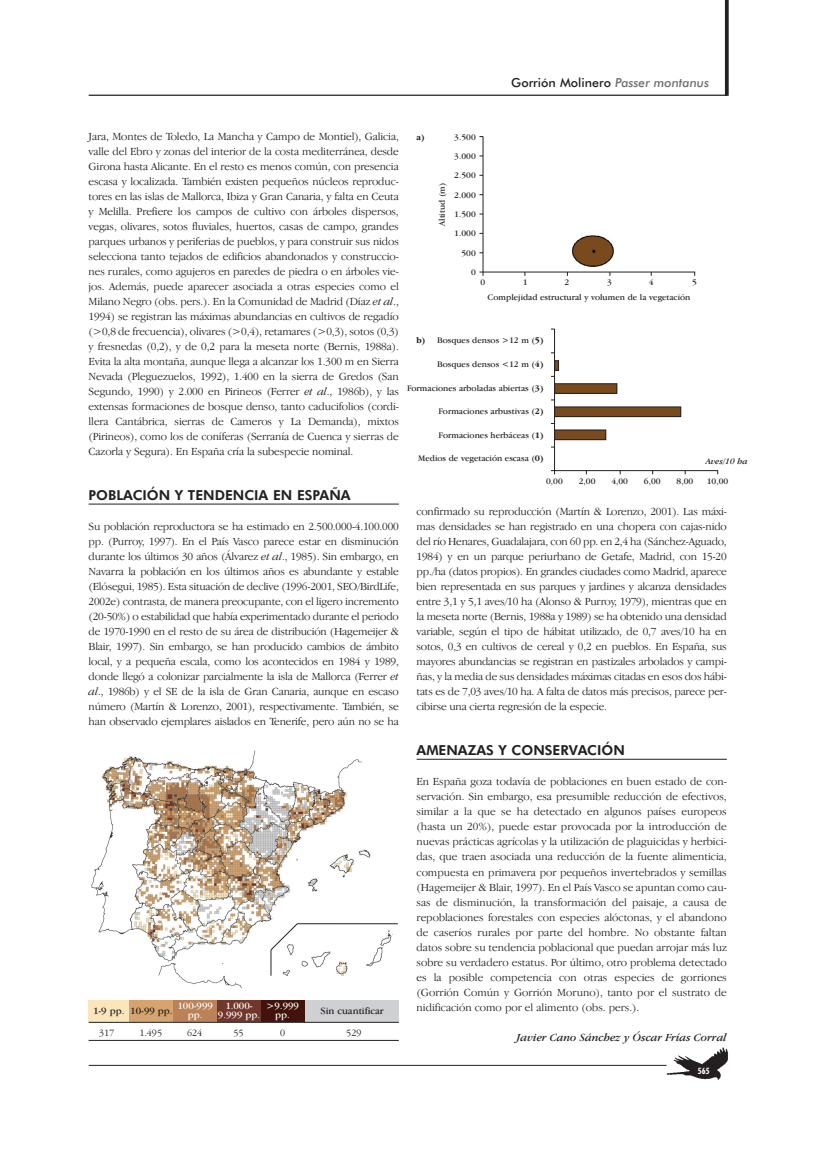
<style>
.page{position:relative;width:819px;height:1156px;background:#fff}
.page>*{position:absolute;margin:0;border:0;box-sizing:border-box;transform-origin:0 0}
.t1{font:800 13.75px "Futura BT";color:#231f20}
.t2{font:500 12.5px "Futura BT";color:#231f20}
.t3{font:300 11.25px/15px "Garamond IT Cby BT";letter-spacing:-.01em;color:#231f20;text-align:justify}
.t4{font:italic 11.25px "Garamond IT Cby BT";color:#231f20}
.t5{font:10px/8.8px "Garamond IT Cby BT";color:#fff;text-align:center}
.t6{font:10px "Garamond IT Cby BT";color:#231f20}
.t7{font:300 10px "Garamond IT Cby BT";color:#231f20}
.t8{font:8.75px "Garamond IT Cby BT";color:#231f20}
.t9{font:italic 8.75px "Garamond IT Cby BT";color:#231f20}
.t10{font:700 8.75px "Garamond IT Cby BT";color:#231f20}
.t11{font:700 condensed 8.75px "Futura BT";color:#fff}
.s1{font-style:italic;color:#6c6d70}
.s2{font-style:italic}
.s3{font-weight:700}
</style>
<div class="page">
<div style="left:89px;top:1000px;width:310px;height:22px;background:#cfd0d2"></div>
<div style="left:89px;top:1000px;width:215px;height:22px;background:#41130b"></div>
<div style="left:89px;top:1000px;width:171px;height:22px;background:#72372b"></div>
<div style="left:89px;top:1000px;width:127px;height:22px;background:#bb8157"></div>
<div style="left:89px;top:1000px;width:84px;height:22px;background:#d5a46f"></div>
<div style="left:89px;top:1000px;width:40px;height:22px;background:#fbe5bb"></div>
<hr style="left:89px;top:1021px;width:310px;height:1px;background:#231f20">
<hr style="left:89px;top:1039px;width:310px;height:1px;background:#231f20">
<img style="left:91px;top:750px;width:301px;height:237px">
<svg style="left:270px;top:922px;width:28px;height:53px"></svg>
<hr style="left:297px;top:923px;width:101px;height:1px;background:#231f20">
<hr style="left:89px;top:1064px;width:577px;height:1px;background:#231f20">
<img style="left:663px;top:1047px;width:65px;height:33px">
<hr style="left:89px;top:503px;width:310px;height:1px;background:#231f20">
<hr style="left:416px;top:758px;width:310px;height:1px;background:#231f20">
<hr style="left:725px;top:0;width:3px;height:96px;background:#231f20">
<hr style="left:89px;top:95px;width:637px;height:1px;background:#231f20">
<img style="left:572px;top:235px;width:42px;height:17px">
<hr style="left:551px;top:470px;width:167px;height:1px;background:#231f20">
<hr style="left:554px;top:329px;width:1px;height:145px;background:#231f20">
<svg style="left:479px;top:252px;width:216px;height:188px"></svg>
<hr style="left:482px;top:136px;width:1px;height:140px;background:#231f20">
<p class="t2" style="left:511px;top:78px;width:199px">Gorrión Molinero <span class="s1">Passer montanus</span></p>
<p class="t3" style="left:89px;top:130px;width:312px">Jara, Montes de Toledo, La Mancha y Campo de Montiel), Galicia, valle del Ebro y zonas del interior de la costa mediterránea, desde Girona hasta Alicante. En el resto es menos común, con presencia escasa y localizada. También existen pequeños núcleos reproduc&shy;tores en las islas de Mallorca, Ibiza y Gran Canaria, y falta en Ceuta y Melilla. Prefiere los campos de cultivo con árboles dispersos, vegas, olivares, sotos fluviales, huertos, casas de campo, grandes parques urbanos y periferias de pueblos, y para construir sus nidos selecciona tanto tejados de edificios abandonados y construccio&shy;nes rurales, como agujeros en paredes de piedra o en árboles vie&shy;jos. Además, puede aparecer asociada a otras especies como el Milano Negro (obs. pers.). En la Comunidad de Madrid (Díaz <span class="s2">et al</span>., 1994) se registran las máximas abundancias en cultivos de regadío (&gt;0,8 de frecuencia), olivares (&gt;0,4), retamares (&gt;0,3), sotos (0,3) y fresnedas (0,2), y de 0,2 para la meseta norte (Bernis, 1988a).<br>Evita la alta montaña, aunque llega a alcanzar los 1.300 m en Sierra Nevada (Pleguezuelos, 1992), 1.400 en la sierra de Gredos (San Segundo, 1990) y 2.000 en Pirineos (Ferrer <span class="s2">et al</span>., 1986b), y las extensas formaciones de bosque denso, tanto caducifolios (cordi&shy;llera Cantábrica, sierras de Cameros y La Demanda), mixtos (Pirineos), como los de coníferas (Serranía de Cuenca y sierras de Cazorla y Segura). En España cría la subespecie nominal.</p>
<p class="t1" style="left:89px;top:489px;width:263px">POBLACIÓN Y TENDENCIA EN ESPAÑA</p>
<p class="t3" style="left:89px;top:520px;width:312px">Su población reproductora se ha estimado en 2.500.000-4.100.000 pp. (Purroy, 1997). En el País Vasco parece estar en disminución durante los últimos 30 años (Álvarez <span class="s2">et al</span>., 1985). Sin embargo, en Navarra la población en los últimos años es abundante y estable (Elósegui, 1985). Esta situación de declive (1996-2001, SEO/BirdLife, 2002e) contrasta, de manera preocupante, con el ligero incremento (20-50%) o estabilidad que había experimentado durante el periodo de 1970-1990 en el resto de su área de distribución (Hagemeijer &amp; Blair, 1997). Sin embargo, se han producido cambios de ámbito local, y a pequeña escala, como los acontecidos en 1984 y 1989, donde llegó a colonizar parcialmente la isla de Mallorca (Ferrer <span class="s2">et al</span>., 1986b) y el SE de la isla de Gran Canaria, aunque en escaso número (Martín &amp; Lorenzo, 2001), respectivamente. También, se han observado ejemplares aislados en Tenerife, pero aún no se ha</p>
<p class="t6" style="left:93px;top:1006px;width:81px">1-9 pp. 10-99 pp.</p>
<p class="t5" style="left:177px;top:1002px;width:37px">100-999 pp.</p>
<p class="t5" style="left:218px;top:1002px;width:44px">1.000-<br>9.999 pp.</p>
<p class="t5" style="left:266px;top:1002px;width:34px">&gt;9.999 pp.</p>
<p class="t6" style="left:320px;top:1006px;width:65px">Sin cuantificar</p>
<p class="t7" style="left:99px;top:1028px;width:17px">317</p>
<p class="t7" style="left:139px;top:1028px;width:24px">1.495</p>
<p class="t7" style="left:187px;top:1028px;width:17px">624</p>
<p class="t7" style="left:233px;top:1028px;width:12px">55</p>
<p class="t7" style="left:280px;top:1028px;width:7px">0</p>
<p class="t7" style="left:346px;top:1028px;width:17px">529</p>
<p class="t10" style="left:416px;top:133px;width:10px">a)</p>
<p class="t8" style="left:454px;top:133px;width:23px">3.500</p>
<p class="t8" style="left:454px;top:153px;width:23px">3.000</p>
<p class="t8" style="left:454px;top:172px;width:23px">2.500</p>
<p class="t8" style="left:438px;top:226px;width:44px;rotate:-90deg">Altitud (m)</p>
<p class="t8" style="left:454px;top:191px;width:23px">2.000</p>
<p class="t8" style="left:454px;top:211px;width:23px">1.500</p>
<p class="t8" style="left:454px;top:230px;width:23px">1.000</p>
<p class="t8" style="left:461px;top:249px;width:16px">500</p>
<p class="t8" style="left:471px;top:269px;width:6px">0</p>
<p class="t8" style="left:480px;top:279px;width:6px">0</p>
<p class="t8" style="left:522px;top:279px;width:6px">1</p>
<p class="t8" style="left:564px;top:279px;width:6px">2</p>
<p class="t8" style="left:607px;top:279px;width:6px">3</p>
<p class="t8" style="left:648px;top:279px;width:6px">4</p>
<p class="t8" style="left:692px;top:279px;width:6px">5</p>
<p class="t8" style="left:487px;top:294px;width:204px">Complejidad estructural y volumen de la vegetación</p>
<p class="t10" style="left:416px;top:336px;width:10px">b)</p>
<p class="t8" style="left:437px;top:337px;width:108px">Bosques densos &gt;12 m (<span class="s3">5)</span></p>
<p class="t8" style="left:437px;top:361px;width:108px">Bosques densos &lt;12 m (<span class="s3">4)</span></p>
<p class="t8" style="left:407px;top:384px;width:138px">Formaciones arboladas abiertas (<span class="s3">3)</span></p>
<p class="t8" style="left:438px;top:408px;width:107px">Formaciones arbustivas (<span class="s3">2)</span></p>
<p class="t8" style="left:438px;top:431px;width:106px">Formaciones herbáceas (<span class="s3">1)</span></p>
<p class="t8" style="left:418px;top:455px;width:127px">Medios de vegetación escasa (<span class="s3">0)</span></p>
<p class="t9" style="left:705px;top:457px;width:43px">Aves/10 ha</p>
<p class="t8" style="left:546px;top:477px;width:18px">0,00</p>
<p class="t8" style="left:578px;top:477px;width:18px">2,00</p>
<p class="t8" style="left:611px;top:477px;width:18px">4,00</p>
<p class="t8" style="left:644px;top:477px;width:18px">6,00</p>
<p class="t8" style="left:676px;top:477px;width:18px">8,00</p>
<p class="t8" style="left:706px;top:477px;width:23px">10,00</p>
<p class="t3" style="left:416px;top:505px;width:312px">confirmado su reproducción (Martín &amp; Lorenzo, 2001). Las máxi&shy;mas densidades se han registrado en una chopera con cajas-nido del río Henares, Guadalajara, con 60 pp. en 2,4 ha (Sánchez-Aguado, 1984) y en un parque periurbano de Getafe, Madrid, con 15-20 pp./ha (datos propios). En grandes ciudades como Madrid, aparece bien representada en sus parques y jardines y alcanza densidades entre 3,1 y 5,1 aves/10 ha (Alonso &amp; Purroy, 1979), mientras que en la meseta norte (Bernis, 1988a y 1989) se ha obtenido una densidad variable, según el tipo de hábitat utilizado, de 0,7 aves/10 ha en sotos, 0,3 en cultivos de cereal y 0,2 en pueblos. En España, sus mayores abundancias se registran en pastizales arbolados y campi&shy;ñas, y la media de sus densidades máximas citadas en esos dos hábi&shy;tats es de 7,03 aves/10 ha. A falta de datos más precisos, parece per&shy;cibirse una cierta regresión de la especie.</p>
<p class="t1" style="left:416px;top:744px;width:210px">AMENAZAS Y CONSERVACIÓN</p>
<p class="t3" style="left:416px;top:775px;width:312px">En España goza todavía de poblaciones en buen estado de con&shy;servación. Sin embargo, esa presumible reducción de efectivos, similar a la que se ha detectado en algunos países europeos (hasta un 20%), puede estar provocada por la introducción de nuevas prácticas agrícolas y la utilización de plaguicidas y herbici&shy;das, que traen asociada una reducción de la fuente alimenticia, compuesta en primavera por pequeños invertebrados y semillas (Hagemeijer &amp; Blair, 1997). En el País Vasco se apuntan como cau&shy;sas de disminución, la transformación del paisaje, a causa de repoblaciones forestales con especies alóctonas, y el abandono de caseríos rurales por parte del hombre. No obstante faltan datos sobre su tendencia poblacional que puedan arrojar más luz sobre su verdadero estatus. Por último, otro problema detectado es la posible competencia con otras especies de gorriones (Gorrión Común y Gorrión Moruno), tanto por el sustrato de nidificación como por el alimento (obs. pers.).</p>
<p class="t4" style="left:517px;top:1032px;width:211px">Javier Cano Sánchez y Óscar Frías Corral</p>
<p class="t11" style="left:698px;top:1066px;width:13px">565</p>
</div>
